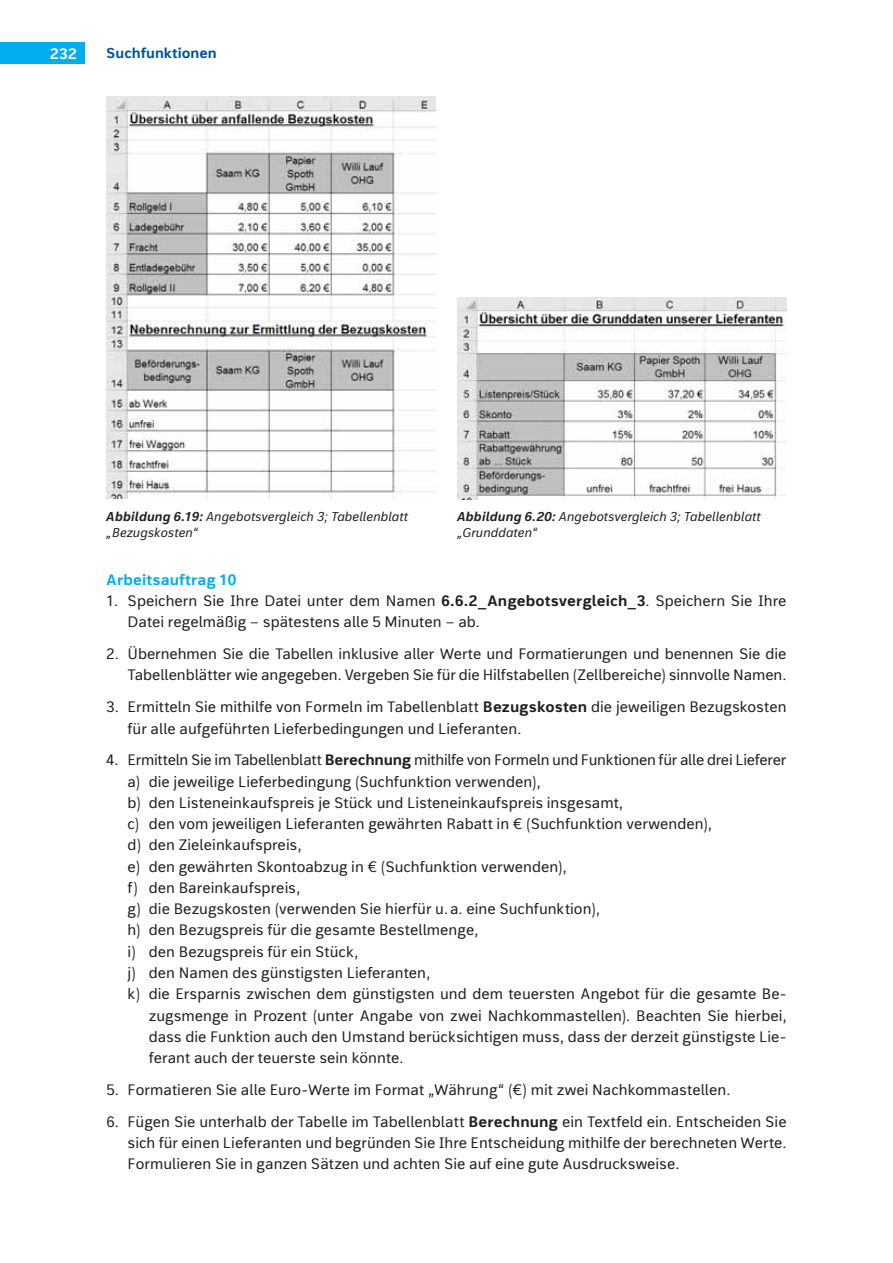
<style>
.page{position:relative;width:893px;height:1263px;background:#fff}
.page>*{position:absolute;margin:0;border:0;box-sizing:border-box;transform-origin:0 0}
.t1{font:15px/21.3px "bs Thomas Sans 1";color:#231f20}
.t2{font:15px "bs Thomas Sans 1";letter-spacing:-.02em;color:#231f20}
.t3{font:700 15px "bs Thomas Sans 1";letter-spacing:.01em;color:#00aeef}
.t4{font:700 15px "bs Thomas Sans 1";color:#fff}
.t5{font:700 14.25px "bs Thomas Sans 1";color:#005496}
.t6{font:italic 12.75px/16.5px "bs Thomas Sans 1";color:#231f20}
.s1{font-weight:700}
</style>
<div class="page">
<div style="left:0;top:43px;width:85px;height:21px;background:#00aeef"></div>
<img style="left:106px;top:96px;width:330px;height:403px">
<img style="left:457px;top:297px;width:330px;height:203px">
<p class="t4" style="left:50px;top:46px;width:28px">232</p>
<p class="t5" style="left:106px;top:47px;width:112px">Suchfunktionen</p>
<p class="t6" style="left:106px;top:510px;width:303px"><span class="s1">Abbildung 6.19:</span> Angebotsvergleich 3; Tabellenblatt „Bezugskosten“</p>
<p class="t6" style="left:457px;top:510px;width:305px"><span class="s1">Abbildung 6.20:</span> Angebotsvergleich 3; Tabellenblatt „Grunddaten“</p>
<p class="t3" style="left:106px;top:572px;width:131px">Arbeitsauftrag 10</p>
<p class="t1" style="left:128px;top:592px;width:660px;text-indent:-21px">1. Speichern Sie Ihre Datei unter dem Namen <span class="s1">6.6.2_Angebotsvergleich_3</span>. Speichern Sie Ihre<br>Datei regel mäßig – spätestens alle 5 Minuten – ab.</p>
<p class="t1" style="left:106px;top:645px;width:682px;text-align:right">2. Übernehmen Sie die Tabellen inklusive aller Werte und Formatierungen und benennen Sie die<br>Tabellenblätter wie angegeben. Vergeben Sie für die Hilfstabellen (Zellbereiche) sinnvolle Namen.</p>
<p class="t1" style="left:128px;top:698px;width:660px;text-indent:-21px">3. Ermitteln Sie mithilfe von Formeln im Tabellenblatt <span class="s1">Bezugskosten</span> die jeweiligen Bezugskosten für alle aufgeführten Lieferbedingungen und Lieferanten.</p>
<p class="t2" style="left:106px;top:755px;width:682px">4. Ermitteln Sie im Tabellenblatt <span class="s1">Berechnung</span> mithilfe von Formeln und Funktionen für alle drei Lieferer</p>
<p class="t1" style="left:128px;top:772px;width:415px">a) die jeweilige Lieferbedingung (Suchfunktion verwenden),</p>
<p class="t1" style="left:128px;top:794px;width:497px">b) den Listeneinkaufspreis je Stück und Listeneinkaufspreis insgesamt,</p>
<p class="t1" style="left:128px;top:815px;width:586px">c) den vom jeweiligen Lieferanten gewährten Rabatt in € (Suchfunktion verwenden),</p>
<p class="t1" style="left:128px;top:836px;width:176px">d) den Zieleinkaufspreis,</p>
<p class="t1" style="left:128px;top:857px;width:441px">e) den gewährten Skontoabzug in € (Suchfunktion verwenden),</p>
<p class="t1" style="left:128px;top:879px;width:174px">f) den Bareinkaufspreis,</p>
<p class="t1" style="left:128px;top:900px;width:474px">g) die Bezugskosten (verwenden Sie hierfür u. a. eine Suchfunktion),</p>
<p class="t1" style="left:128px;top:921px;width:352px">h) den Bezugspreis für die gesamte Bestellmenge,</p>
<p class="t1" style="left:128px;top:942px;width:232px">i) den Bezugspreis für ein Stück,</p>
<p class="t1" style="left:128px;top:964px;width:304px">j) den Namen des günstigsten Lieferanten,</p>
<p class="t1" style="left:128px;top:985px;width:661px">k) die Ersparnis zwischen dem günstigsten und dem teuersten Angebot für die gesamte Be-</p>
<p class="t1" style="left:149px;top:1006px;width:639px">zugsmenge in Prozent (unter Angabe von zwei Nachkommastellen). Beachten Sie hierbei,</p>
<p class="t1" style="left:149px;top:1028px;width:639px">dass die Funktion auch den Umstand berücksichtigen muss, dass der derzeit günstigste Lie-</p>
<p class="t1" style="left:149px;top:1049px;width:256px">ferant auch der teuerste sein könnte.</p>
<p class="t1" style="left:106px;top:1081px;width:626px">5. Formatieren Sie alle Euro-Werte im Format „Währung“ (€) mit zwei Nachkommastellen.</p>
<p class="t1" style="left:128px;top:1113px;width:661px;text-align:justify;text-indent:-21px">6. Fügen Sie unterhalb der Tabelle im Tabellenblatt <span class="s1">Berechnung</span> ein Textfeld ein. Entscheiden Sie sich für einen Lieferanten und begründen Sie Ihre Entscheidung mithilfe der berechneten Werte.<br>Formulieren Sie in ganzen Sätzen und achten Sie auf eine gute Ausdrucksweise.</p>
</div>
